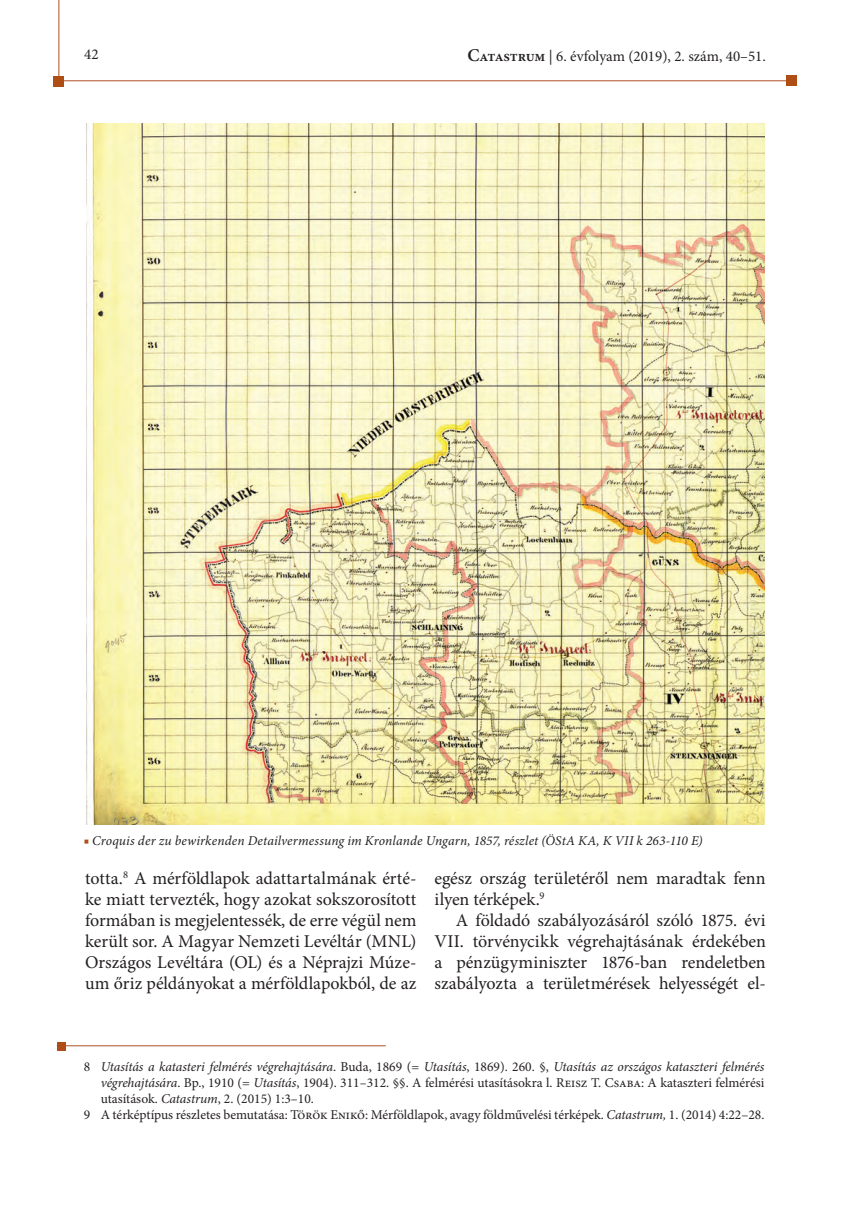
<style>
.page{position:relative;width:851px;height:1212px;background:#fff}
.page>*{position:absolute;margin:0;border:0;box-sizing:border-box;transform-origin:0 0}
.t1{font:18px/21px "Minion Pro";letter-spacing:-.005em;color:#231f20;text-align:justify}
.t2{font:15px "Minion Pro";color:#231f20}
.footnote_text{font:13.5px/16.2px "Minion Pro";color:#231f20;text-align:justify}
.képaláírás{font:italic 13.5px "Minion Pro";letter-spacing:.01em;color:#231f20}
.s1{font-weight:600;font-size:18px}
.s2{font-weight:600}
.s3{color:#ae4e14}
.s4{font-style:italic}
</style>
<div class="page">
<hr style="left:57px;top:81px;width:734px;height:1px;background:#ae4f25">
<hr style="left:59px;top:0;width:1px;height:81px;background:#ae4f25">
<div style="left:786px;top:76px;width:10px;height:10px;background:#ae4e14"></div>
<div style="left:54px;top:76px;width:10px;height:10px;background:#ae4e14"></div>
<img style="left:86px;top:123px;width:678px;height:701px">
<hr style="left:57px;top:1045px;width:329px;height:1px;background:#ae4f25">
<div style="left:57px;top:1042px;width:8px;height:8px;background:#ae4e14"></div>
<p class="t2" style="left:84px;top:45px;width:16px">42</p>
<p class="t2" style="left:467px;top:46px;width:300px"><span class="s1">C</span><span class="s2">atastrum</span> | 6. évfolyam (2019), 2. szám, 40–51.</p>
<p class="képaláírás" style="left:84px;top:832px;width:620px"><span class="s3">■</span> Croquis der zu bewirkenden Detailvermessung im Kronlande Ungarn, 1857, részlet (ÖStA KA, K VII k 263-110 E)</p>
<p class="t1" style="left:85px;top:867px;width:333px">totta.<sup>8</sup> A mérföldlapok adattartalmának érté&shy;ke miatt tervezték, hogy azokat sokszorosított formában is megjelentessék, de erre végül nem került sor. A Magyar Nemzeti Levéltár (MNL)<br>Országos Levéltára (OL) és a Néprajzi Múze&shy;um őriz példányokat a mérföldlapokból, de az</p>
<p class="t1" style="left:434px;top:867px;width:333px">egész ország területéről nem maradtak fenn ilyen térképek.<sup>9</sup></p>
<p class="t1" style="left:434px;top:909px;width:333px;text-indent:21px">A földadó szabályozásáról szóló 1875. évi VII. törvénycikk végrehajtásának érdekében a pénzügyminiszter 1876-ban rendeletben szabályozta a területmérések helyességét el-</p>
<p class="footnote_text" style="left:101px;top:1058px;width:665px;text-indent:-17px">8 <span class="s4">Utasítás a katasteri felmérés végrehajtására</span>. Buda, 1869 (= <span class="s4">Utasítás</span>, 1869). 260. §, <span class="s4">Utasítás az országos kataszteri felmérés végrehajtására</span>. Bp., 1910 (= <span class="s4">Utasítás</span>, 1904). 311–312. §§. A felmérési utasításokra l. Reisz T. Csaba: A kataszteri felmérési utasítások. <span class="s4">Catastrum</span>, 2. (2015) 1:3–10.</p>
<p class="footnote_text" style="left:84px;top:1107px;width:682px">9 A térképtípus részletes bemutatása: Török Enikő: Mérföldlapok, avagy földművelési térképek. <span class="s4">Catastrum,</span> 1. (2014) 4:22–28.</p>
</div>
